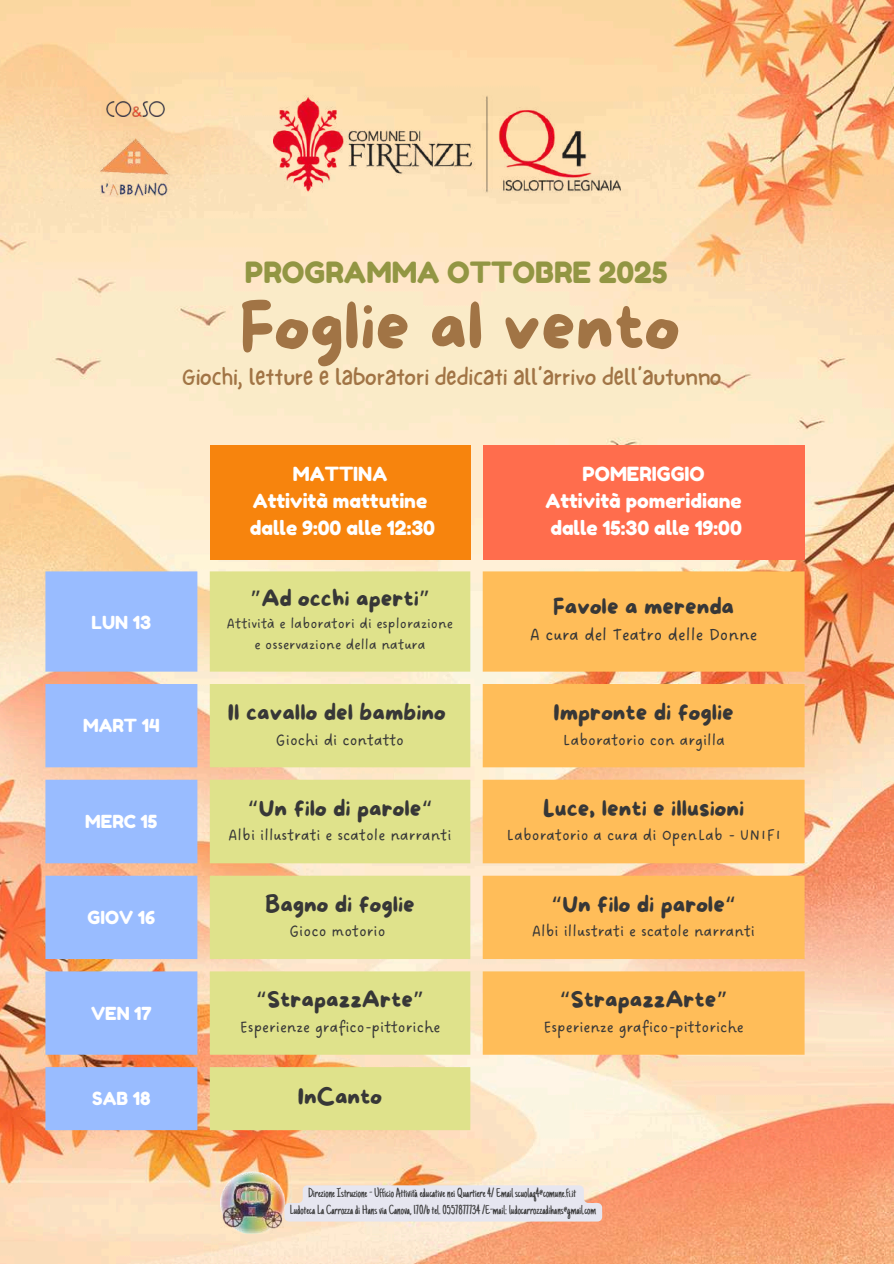
<style>
.page{position:relative;width:894px;height:1264px;background:#fff}
.page>*{position:absolute;margin:0;border:0;box-sizing:border-box;transform-origin:0 0}
.t1{font:67.65px "More Sugar";color:#a17445}
.t2{font:29.25px "Fredoka One";color:#929643}
.t3{font:23.55px "NF One Little Font Regular";color:#a17445}
.t4{font:22.5px "More Sugar";color:#373737}
.t5{font:19.5px/27px "Fredoka One";color:#fff;text-align:center}
.t6{font:18px "Fredoka One";color:#fff}
.t7{font:18px "DO Sans Regular";color:#373737}
.t8{font:16.5px "DO Sans Regular";color:#373737}
.t9{font:15px/20.2px "DO Sans Regular";color:#373737;text-align:center}
.t10{font:13.2px/17.7px "Just Another Hand";color:#373737;text-align:center}
.s1{font-family:"Noto Sans Gurmukhi"}
</style>
<div class="page">
<img style="left:0;top:0;width:893px;height:1263px">
<svg style="left:287px;top:1185px;width:315px;height:36px;background:#e7e4ec"></svg>
<img style="left:220px;top:1170px;width:67px;height:63px">
<div style="left:210px;top:445px;width:260px;height:114px;background:#f7840d"></div>
<div style="left:482px;top:445px;width:322px;height:114px;background:#ff6d4d"></div>
<svg style="left:45px;top:571px;width:152px;height:559px;background:#a3baf1"></svg>
<svg style="left:210px;top:571px;width:260px;height:559px;background:#e2e190"></svg>
<svg style="left:482px;top:571px;width:322px;height:483px;background:#febe62"></svg>
<img style="left:101px;top:94px;width:71px;height:31px">
<img style="left:86px;top:138px;width:93px;height:59px">
<img style="left:273px;top:89px;width:347px;height:109px">
<h2 class="t2" style="left:245px;top:254px;width:424px">PROGRAMMA OTTOBRE 2025</h2>
<h1 class="t1" style="left:239px;top:290px;width:441px">Foglie al vento</h1>
<h3 class="t3" style="left:182px;top:363px;width:540px">Giochi, letture e laboratori dedicati all’arrivo dell’autunno</h3>
<p class="t6" style="left:92px;top:611px;width:61px">LUN 13</p>
<p class="t6" style="left:83px;top:715px;width:78px">MART 14</p>
<p class="t6" style="left:85px;top:810px;width:74px">MERC 15</p>
<p class="t6" style="left:88px;top:906px;width:69px">GIOV 16</p>
<p class="t6" style="left:91px;top:1002px;width:62px">VEN 17</p>
<p class="t5" style="left:250px;top:460px;width:187px">MATTINA<br>Attività mattutine dalle 9:00 alle 12:30</p>
<p class="t5" style="left:545px;top:460px;width:198px">POMERIGGIO<br>Attività pomeridiane dalle 15:30 alle 19:00</p>
<h3 class="t4" style="left:250px;top:586px;width:181px"><span class="s1">”</span>Ad occhi aperti<span class="s1">”</span></h3>
<p class="t9" style="left:227px;top:614px;width:228px">Attività e laboratori di esplorazione e osservazione della natura</p>
<h3 class="t4" style="left:228px;top:700px;width:219px">Il cavallo del bambino</h3>
<p class="t8" style="left:276px;top:730px;width:130px">Giochi di contatto</p>
<h3 class="t4" style="left:247px;top:796px;width:186px"><span class="s1">“</span>Un filo di parole<span class="s1">“</span></h3>
<p class="t8" style="left:228px;top:825px;width:224px">Albi illustrati e scatole narranti</p>
<h3 class="t4" style="left:265px;top:891px;width:151px">Bagno di foglie</h3>
<p class="t8" style="left:289px;top:921px;width:98px">Gioco motorio</p>
<h3 class="t4" style="left:256px;top:987px;width:170px"><span class="s1">“</span>StrapazzArte<span class="s1">”</span></h3>
<p class="t8" style="left:240px;top:1017px;width:202px">Esperienze grafico-pittoriche</p>
<h3 class="t4" style="left:553px;top:594px;width:182px">Favole a merenda</h3>
<p class="t7" style="left:530px;top:624px;width:228px">A cura del Teatro delle Donne</p>
<h3 class="t4" style="left:553px;top:700px;width:182px">Impronte di foglie</h3>
<p class="t8" style="left:562px;top:730px;width:164px">Laboratorio con argilla</p>
<h3 class="t4" style="left:543px;top:796px;width:203px">Luce, lenti e illusioni</h3>
<p class="t8" style="left:505px;top:825px;width:277px">Laboratorio a cura di OpenLab - UNIFI</p>
<h3 class="t4" style="left:551px;top:891px;width:186px"><span class="s1">“</span>Un filo di parole<span class="s1">“</span></h3>
<p class="t8" style="left:532px;top:921px;width:224px">Albi illustrati e scatole narranti</p>
<h3 class="t4" style="left:559px;top:987px;width:170px"><span class="s1">“</span>StrapazzArte<span class="s1">”</span></h3>
<p class="t8" style="left:543px;top:1017px;width:202px">Esperienze grafico-pittoriche</p>
<p class="t6" style="left:92px;top:1087px;width:60px">SAB 18</p>
<h3 class="t4" style="left:298px;top:1084px;width:86px">InCanto</h3>
<p class="t10" style="left:290px;top:1185px;width:308px">Direzione Istruzione - Ufficio Attività educative nei Quartiere 4/ Email scuolaq4@comune.fi.it<br>Ludoteca La Carrozza di Hans via Canova, 170/b tel. 0557877734 /E-mail: ludocarrozzadihans@gmail.com</p>
</div>
